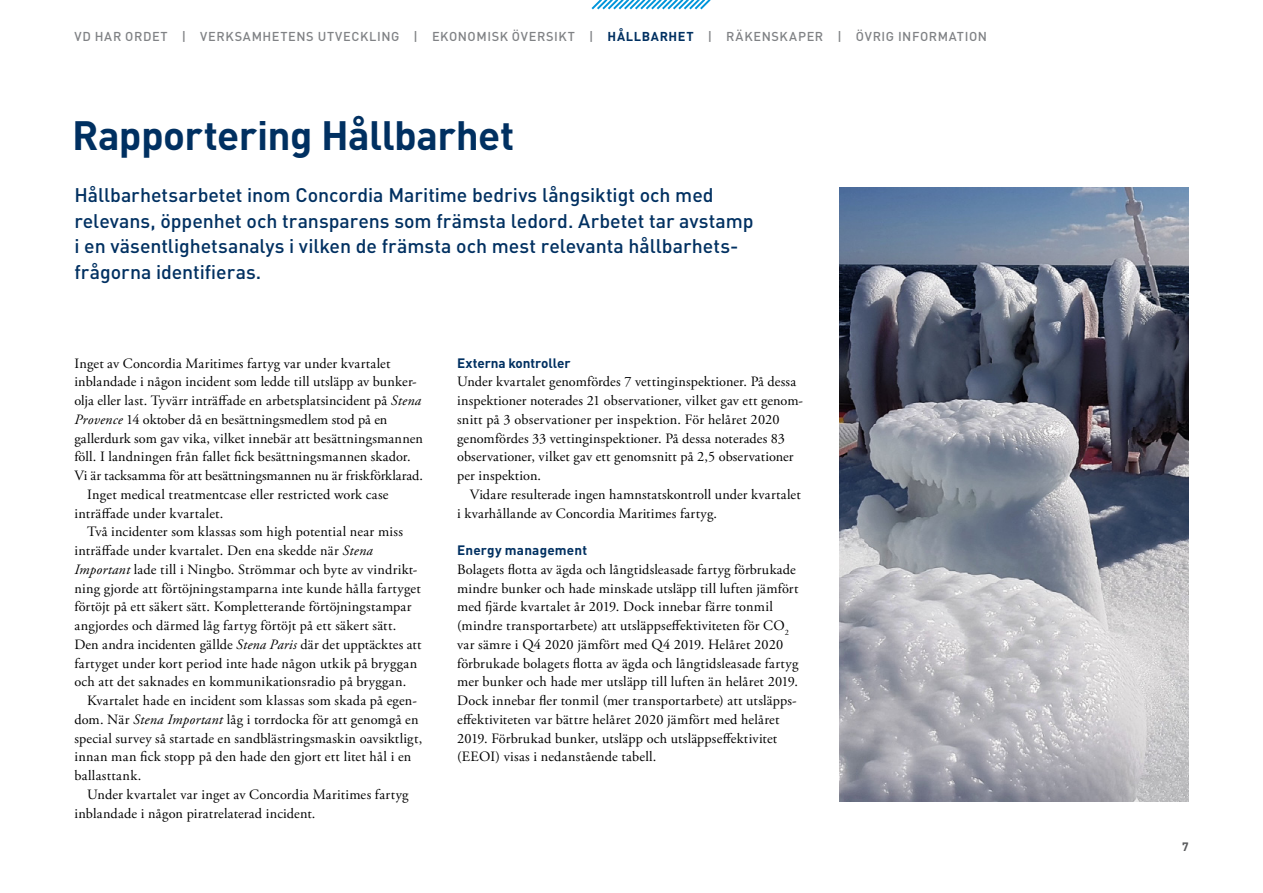
<style>
.page{position:relative;width:1263px;height:893px;background:#fff}
.page>*{position:absolute;margin:0;border:0;box-sizing:border-box;transform-origin:0 0}
.t1{font:700 40.5px "DINOT";letter-spacing:-.015em;color:#003061}
.t2{font:500 19.5px/25.5px "DINOT";letter-spacing:-.005em;color:#003061}
.t3{font:14.25px/18.8px "Adobe Garamond Pro";letter-spacing:.015em;color:#000}
.t4{font:700 13.5px "DINOT";letter-spacing:.01em;color:#003061}
.t5{font:500 12.75px "DINOT";letter-spacing:.045em;color:#808285}
.t6{font:700 12px "DINOT";color:#58595b}
.s1{font-weight:700;color:#003061}
.s2{font-style:italic}
</style>
<div class="page">
<svg style="left:591px;top:0;width:120px;height:10px"></svg>
<img style="left:840px;top:187px;width:348px;height:614px">
<p class="t5" style="left:74px;top:27px;width:914px">VD HAR ORDET | VERKSAMHETENS UTVECKLING | EKONOMISK ÖVERSIKT | <span class="s1">HÅLLBARHET</span> | RÄKENSKAPER | ÖVRIG INFORMATION</p>
<h1 class="t1" style="left:72px;top:108px;width:443px">Rapportering Hållbarhet</h1>
<p class="t2" style="left:74px;top:181px;width:681px">Hållbarhetsarbetet inom Concordia Maritime bedrivs långsiktigt och med relevans, öppenhet och transparens som främsta ledord. Arbetet tar avstamp i en väsentlighetsanalys i vilken de främsta och mest relevanta hållbarhets&shy;frågorna identifieras.</p>
<p class="t3" style="left:74px;top:354px;width:317px">Inget av Concordia Maritimes fartyg var under kvartalet</p>
<p class="t3" style="left:74px;top:373px;width:344px">inblandade i någon incident som ledde till utsläpp av bunker-</p>
<p class="t3" style="left:74px;top:392px;width:348px">olja eller last. Tyvärr inträffade en arbetsplatsincident på <span class="s2">Stena</span></p>
<p class="t3" style="left:74px;top:410px;width:315px"><span class="s2">Provence</span> 14 oktober då en besättningsmedlem stod på en</p>
<p class="t3" style="left:74px;top:429px;width:350px">gallerdurk som gav vika, vilket innebär att besättningsmannen</p>
<p class="t3" style="left:74px;top:448px;width:338px">föll. I landningen från fallet fick besättningsmannen skador.</p>
<p class="t3" style="left:74px;top:467px;width:350px">Vi är tacksamma för att besättningsmannen nu är friskförklarad.</p>
<p class="t3" style="left:87px;top:485px;width:303px">Inget medical treatmentcase eller restricted work case</p>
<p class="t3" style="left:74px;top:504px;width:150px">inträffade under kvartalet.</p>
<p class="t3" style="left:87px;top:523px;width:317px">Två incidenter som klassas som high potential near miss</p>
<p class="t3" style="left:74px;top:542px;width:300px">inträffade under kvartalet. Den ena skedde när <span class="s2">Stena</span></p>
<p class="t3" style="left:74px;top:560px;width:345px"><span class="s2">Important</span> lade till i Ningbo. Strömmar och byte av vindrikt-</p>
<p class="t3" style="left:74px;top:579px;width:348px">ning gjorde att förtöjningstamparna inte kunde hålla fartyget</p>
<p class="t3" style="left:74px;top:598px;width:339px">förtöjt på ett säkert sätt. Kompletterande förtöjningstampar</p>
<p class="t3" style="left:74px;top:617px;width:323px">angjordes och därmed låg fartyg förtöjt på ett säkert sätt.</p>
<p class="t3" style="left:74px;top:635px;width:349px">Den andra incidenten gällde <span class="s2">Stena Paris</span> där det upptäcktes att</p>
<p class="t3" style="left:74px;top:654px;width:344px">fartyget under kort period inte hade någon utkik på bryggan</p>
<p class="t3" style="left:74px;top:673px;width:333px">och att det saknades en kommunikationsradio på bryggan.</p>
<p class="t3" style="left:87px;top:692px;width:331px">Kvartalet hade en incident som klassas som skada på egen-</p>
<p class="t3" style="left:74px;top:710px;width:346px">dom. När <span class="s2">Stena Important</span> låg i torrdocka för att genomgå en</p>
<p class="t3" style="left:74px;top:729px;width:349px">special survey så startade en sandblästringsmaskin oavsiktligt,</p>
<p class="t3" style="left:74px;top:748px;width:338px">innan man fick stopp på den hade den gjort ett litet hål i en</p>
<p class="t3" style="left:74px;top:767px;width:68px">ballasttank.</p>
<p class="t3" style="left:87px;top:785px;width:323px">Under kvartalet var inget av Concordia Maritimes fartyg</p>
<p class="t3" style="left:74px;top:804px;width:243px">inblandade i någon piratrelaterad incident.</p>
<p class="t4" style="left:457px;top:353px;width:115px">Externa kontroller</p>
<p class="t3" style="left:457px;top:373px;width:348px">Under kvartalet genomfördes 7 vettinginspektioner. På dessa inspektioner noterades 21 observationer, vilket gav ett genom&shy;snitt på 3 observationer per inspektion. För helåret 2020 genomfördes 33 vettinginspektioner. På dessa noterades 83 observationer, vilket gav ett genomsnitt på 2,5 observationer per inspektion.</p>
<p class="t3" style="left:457px;top:485px;width:345px;text-indent:13px">Vidare resulterade ingen hamnstatskontroll under kvartalet i kvarhållande av Concordia Maritimes fartyg.</p>
<p class="t4" style="left:457px;top:541px;width:132px">Energy management</p>
<p class="t3" style="left:457px;top:560px;width:343px">Bolagets flotta av ägda och långtidsleasade fartyg förbrukade mindre bunker och hade minskade utsläpp till luften jämfört med fjärde kvartalet år 2019. Dock innebar färre tonmil (mindre transportarbete) att utsläppseffektiviteten för CO<sub>2 </sub>var sämre i Q4 2020 jämfört med Q4 2019. Helåret 2020 förbrukade bolagets flotta av ägda och långtidsleasade fartyg mer bunker och hade mer utsläpp till luften än helåret 2019.<br>Dock innebar fler tonmil (mer transportarbete) att utsläpps&shy;effektiviteten var bättre helåret 2020 jämfört med helåret 2019. Förbrukad bunker, utsläpp och utsläppseffektivitet (EEOI) visas i nedanstående tabell.</p>
<p class="t6" style="left:1182px;top:839px;width:8px">7</p>
</div>
